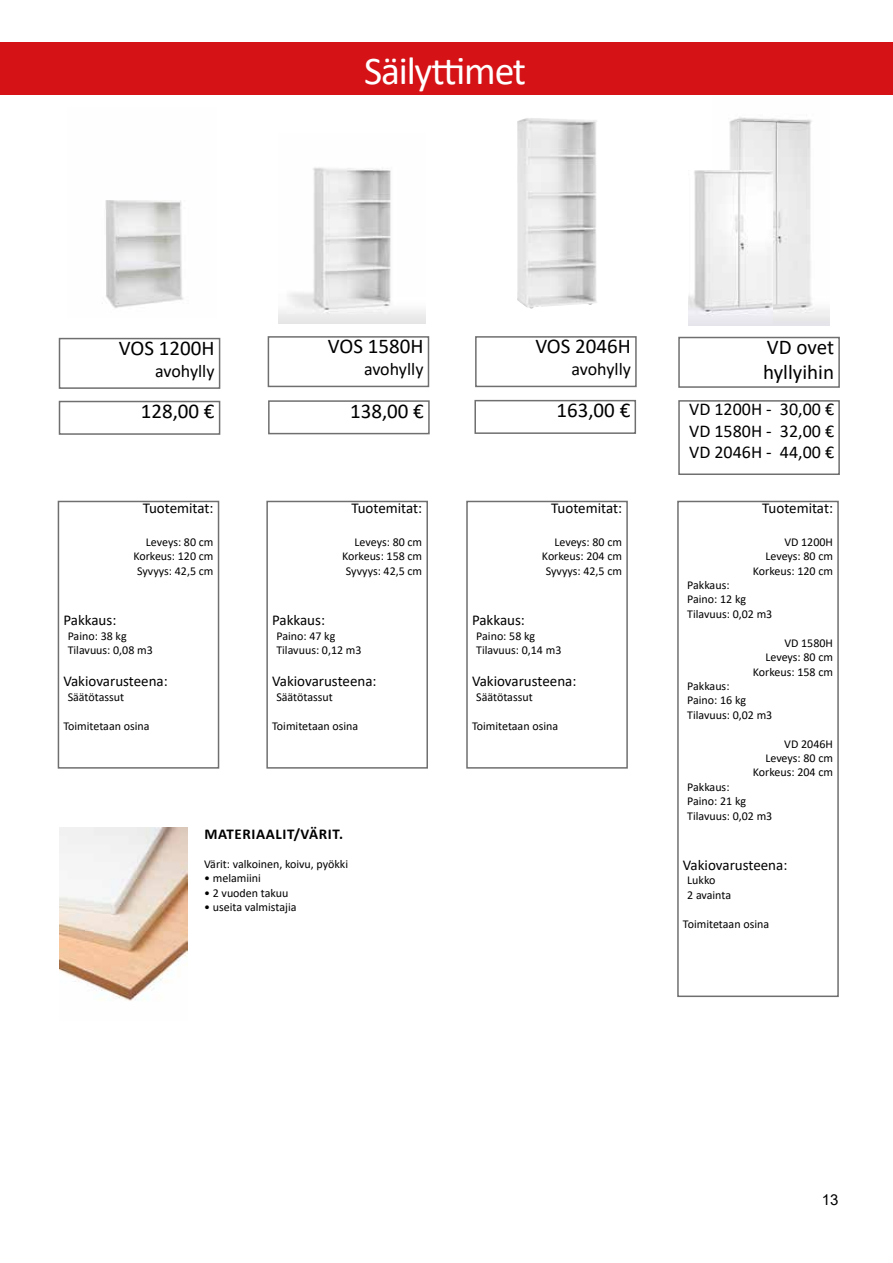
<style>
.page{position:relative;width:893px;height:1263px;background:#fff}
.page>*{position:absolute;margin:0;border:0;box-sizing:border-box;transform-origin:0 0}
.t1{font:39.6px "Calibri";letter-spacing:-.03em;color:#fff}
.t2{font:21px/25.2px "Calibri";color:#000}
.t3{font:18px/21.6px "Calibri";color:#000;text-align:justify}
.t4{font:15px "Calibri";color:#000}
.t5{font:700 15px "Calibri";letter-spacing:.04em;color:#000}
.t6{font:15px "Arial";color:#000}
.t7{font:12px/14.4px "Calibri";color:#000}
</style>
<div class="page">
<img style="left:712px;top:117px;width:117px;height:208px">
<img style="left:517px;top:118px;width:80px;height:190px">
<img style="left:279px;top:167px;width:147px;height:156px">
<img style="left:102px;top:200px;width:82px;height:108px">
<div style="left:59px;top:338px;width:161px;height:51px;border:2px solid #706f6f"></div>
<div style="left:475px;top:336px;width:162px;height:51px;border:2px solid #706f6f"></div>
<div style="left:678px;top:337px;width:162px;height:51px;border:2px solid #706f6f"></div>
<div style="left:59px;top:401px;width:161px;height:34px;border:2px solid #706f6f"></div>
<div style="left:58px;top:501px;width:161px;height:268px;border:2px solid #706f6f"></div>
<div style="left:268px;top:400px;width:162px;height:34px;border:2px solid #706f6f"></div>
<div style="left:266px;top:501px;width:162px;height:268px;border:2px solid #706f6f"></div>
<div style="left:474px;top:400px;width:162px;height:34px;border:2px solid #706f6f"></div>
<div style="left:466px;top:501px;width:162px;height:268px;border:2px solid #706f6f"></div>
<div style="left:678px;top:400px;width:162px;height:75px;border:2px solid #706f6f"></div>
<div style="left:677px;top:501px;width:162px;height:496px;border:2px solid #706f6f"></div>
<div style="left:0;top:42px;width:893px;height:53px;background:#d51317"></div>
<div style="left:268px;top:336px;width:161px;height:51px;border:2px solid #706f6f"></div>
<img style="left:59px;top:828px;width:128px;height:173px">
<img style="left:689px;top:171px;width:83px;height:154px">
<h1 class="t1" style="left:364px;top:43px;width:164px">Säilyttimet</h1>
<h2 class="t2" style="left:119px;top:335px;width:97px">VOS 1200H</h2>
<h3 class="t3" style="left:155px;top:359px;width:61px">avohylly</h3>
<h2 class="t2" style="left:141px;top:398px;width:75px">128,00 €</h2>
<p class="t4" style="left:143px;top:498px;width:72px">Tuotemitat:</p>
<p class="t7" style="left:133px;top:534px;width:82px;text-align:right">Leveys: 80 cm<br>Korkeus: 120 cm<br>Syvyys: 42,5 cm</p>
<p class="t4" style="left:63px;top:610px;width:54px">Pakkaus:</p>
<p class="t7" style="left:68px;top:628px;width:87px">Paino: 38 kg<br>Tilavuus: 0,08 m3</p>
<p class="t4" style="left:63px;top:671px;width:106px">Vakiovarusteena:</p>
<p class="t7" style="left:68px;top:689px;width:58px">Säätötassut</p>
<p class="t7" style="left:63px;top:718px;width:88px">Toimitetaan osina</p>
<h2 class="t2" style="left:328px;top:333px;width:97px">VOS 1580H</h2>
<h3 class="t3" style="left:364px;top:358px;width:61px">avohylly</h3>
<h2 class="t2" style="left:350px;top:397px;width:75px">138,00 €</h2>
<p class="t4" style="left:351px;top:498px;width:72px">Tuotemitat:</p>
<p class="t7" style="left:342px;top:534px;width:82px;text-align:right">Leveys: 80 cm<br>Korkeus: 158 cm<br>Syvyys: 42,5 cm</p>
<p class="t4" style="left:272px;top:610px;width:54px">Pakkaus:</p>
<p class="t7" style="left:276px;top:628px;width:87px">Paino: 47 kg<br>Tilavuus: 0,12 m3</p>
<p class="t4" style="left:272px;top:671px;width:106px">Vakiovarusteena:</p>
<p class="t7" style="left:276px;top:689px;width:58px">Säätötassut</p>
<p class="t7" style="left:272px;top:718px;width:88px">Toimitetaan osina</p>
<p class="t5" style="left:204px;top:823px;width:140px">MATERIAALIT/VÄRIT.</p>
<p class="t7" style="left:204px;top:856px;width:146px">Värit: valkoinen, koivu, pyökki</p>
<p class="t7" style="left:204px;top:871px;width:58px">• melamiini</p>
<p class="t7" style="left:204px;top:885px;width:86px">• 2 vuoden takuu</p>
<p class="t7" style="left:204px;top:899px;width:94px">• useita valmistajia</p>
<h2 class="t2" style="left:535px;top:333px;width:97px">VOS 2046H</h2>
<h3 class="t3" style="left:571px;top:358px;width:61px">avohylly</h3>
<h2 class="t2" style="left:556px;top:397px;width:75px">163,00 €</h2>
<p class="t4" style="left:551px;top:498px;width:72px">Tuotemitat:</p>
<p class="t7" style="left:542px;top:534px;width:82px;text-align:right">Leveys: 80 cm<br>Korkeus: 204 cm<br>Syvyys: 42,5 cm</p>
<p class="t4" style="left:472px;top:610px;width:54px">Pakkaus:</p>
<p class="t7" style="left:476px;top:628px;width:87px">Paino: 58 kg<br>Tilavuus: 0,14 m3</p>
<p class="t4" style="left:472px;top:671px;width:106px">Vakiovarusteena:</p>
<p class="t7" style="left:476px;top:689px;width:58px">Säätötassut</p>
<p class="t7" style="left:472px;top:718px;width:88px">Toimitetaan osina</p>
<h2 class="t2" style="left:763px;top:334px;width:72px">VD ovet hyllyihin</h2>
<h3 class="t3" style="left:689px;top:398px;width:146px">VD 1200H - 30,00 € VD 1580H - 32,00 € VD 2046H - 44,00 €</h3>
<p class="t4" style="left:762px;top:498px;width:72px">Tuotemitat:</p>
<p class="t7" style="left:753px;top:534px;width:82px;text-align:right">VD 1200H<br>Leveys: 80 cm<br>Korkeus: 120 cm</p>
<p class="t7" style="left:687px;top:578px;width:87px">Pakkaus:<br>Paino: 12 kg<br>Tilavuus: 0,02 m3</p>
<p class="t7" style="left:753px;top:635px;width:82px;text-align:right">VD 1580H<br>Leveys: 80 cm<br>Korkeus: 158 cm</p>
<p class="t7" style="left:687px;top:678px;width:87px">Pakkaus:<br>Paino: 16 kg<br>Tilavuus: 0,02 m3</p>
<p class="t7" style="left:753px;top:736px;width:82px;text-align:right">VD 2046H<br>Leveys: 80 cm<br>Korkeus: 204 cm</p>
<p class="t7" style="left:687px;top:779px;width:87px">Pakkaus:<br>Paino: 21 kg<br>Tilavuus: 0,02 m3</p>
<p class="t4" style="left:683px;top:854px;width:106px">Vakiovarusteena:</p>
<p class="t7" style="left:687px;top:873px;width:45px">Lukko<br>2 avainta</p>
<p class="t7" style="left:683px;top:916px;width:88px">Toimitetaan osina</p>
<p class="t6" style="left:822px;top:1189px;width:18px">13</p>
</div>
